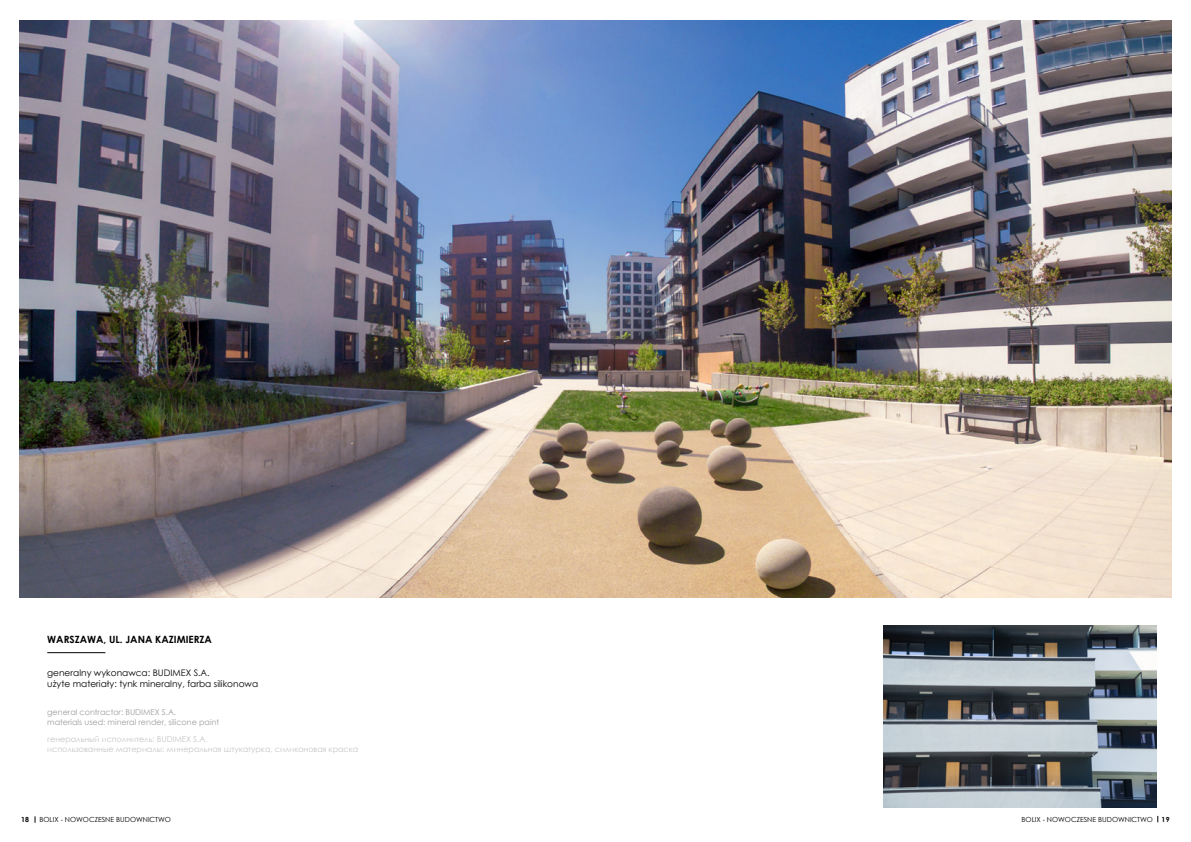
<style>
.page{position:relative;width:1191px;height:842px;background:#fff}
.page>*{position:absolute;margin:0;border:0;box-sizing:border-box;transform-origin:0 0}
.t1{font:700 10px "Century Gothic";color:#000}
.t2{font:9px/10.8px "Century Gothic";color:#000}
.t3{font:8px/9.6px "Century Gothic";color:#c6c6c6}
.t4{font:8px/9.6px "Century Gothic";color:#9d9d9c}
.t5{font:7px "Century Gothic";color:#000}
.t6{font:700 7px "Century Gothic";color:#000}
.s1{font-weight:700}
</style>
<div class="page">
<img style="left:20px;top:21px;width:1151px;height:576px">
<hr style="left:47px;top:652px;width:58px;height:1px;background:#000">
<img style="left:883px;top:625px;width:274px;height:182px">
<p class="t1" style="left:47px;top:632px;width:166px">WARSZAWA, UL. JANA KAZIMIERZA</p>
<p class="t2" style="left:47px;top:667px;width:212px">generalny wykonawca: BUDIMEX S.A.<br>użyte materiały: tynk mineralny, farba silikonowa</p>
<p class="t4" style="left:47px;top:707px;width:173px">general contractor: BUDIMEX S.A.<br>materials used: mineral render, silicone paint</p>
<p class="t3" style="left:47px;top:734px;width:312px">генеральный исполнитель: BUDIMEX S.A.<br>использованные материалы: минеральная штукатурка, силиконовая краска</p>
<p class="t6" style="left:21px;top:814px;width:9px">18</p>
<p class="t5" style="left:40px;top:814px;width:133px">BOLIX - NOWOCZESNE BUDOWNICTWO</p>
<p class="t5" style="left:1021px;top:814px;width:150px">BOLIX - NOWOCZESNE BUDOWNICTWO <span class="s1">19</span></p>
</div>
